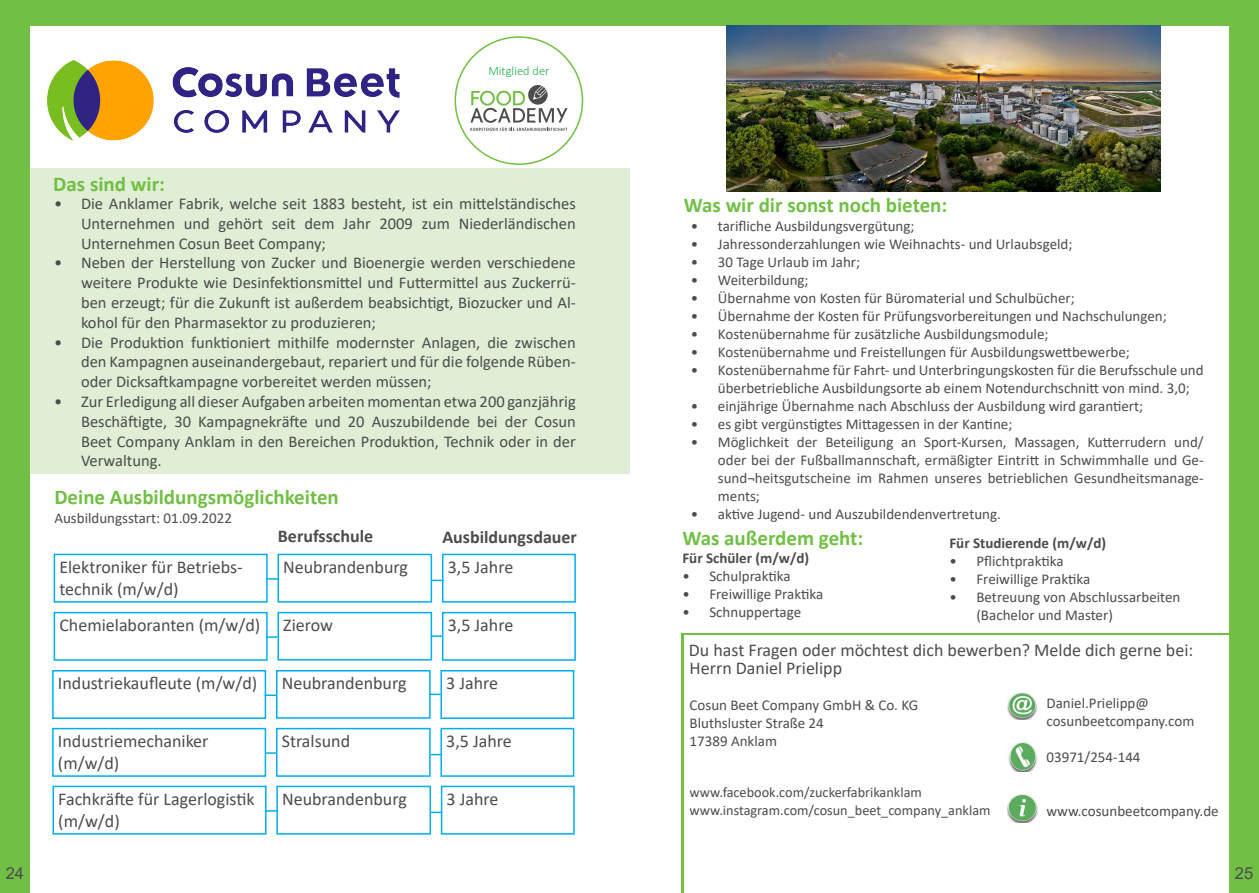
<style>
.page{position:relative;width:1259px;height:893px;background:#fff}
.page>*{position:absolute;margin:0;border:0;box-sizing:border-box;transform-origin:0 0}
.t1{font:700 21px "Calibri";color:#71bf44}
.t2{font:18px/21.6px "Calibri";color:#4b4c4d}
.t3{font:700 18px "Calibri";color:#4b4c4d}
.t4{font:16.5px/19.8px "Calibri";color:#4b4c4d;text-align:justify}
.t5{font:16.5px "Arial";color:#4b4c4d}
.t6{font:15px/18px "Calibri";color:#4b4c4d}
.t7{font:700 15px "Calibri";color:#4b4c4d}
.t8{font:14.25px "Calibri";color:#4b4c4d}
.t9{font:300 12.6px "Calibri";color:#23b24b}
</style>
<div class="page">
<div style="left:30px;top:0;width:1199px;height:26px;background:#71bf44"></div>
<div style="left:1229px;top:0;width:30px;height:893px;background:#71bf44"></div>
<div style="left:0;top:0;width:30px;height:893px;background:#71bf44"></div>
<div style="left:30px;top:168px;width:600px;height:306px;background:#dfeed4"></div>
<img style="left:47px;top:60px;width:353px;height:81px">
<div style="left:54px;top:554px;width:214px;height:49px;border:2px solid #00aeef"></div>
<div style="left:277px;top:554px;width:155px;height:49px;border:2px solid #00aeef"></div>
<div style="left:442px;top:554px;width:134px;height:49px;border:2px solid #00aeef"></div>
<div style="left:54px;top:612px;width:214px;height:49px;border:2px solid #00aeef"></div>
<div style="left:277px;top:612px;width:155px;height:48px;border:2px solid #00aeef"></div>
<div style="left:442px;top:612px;width:134px;height:49px;border:2px solid #00aeef"></div>
<svg style="left:266px;top:636px;width:11px;height:2px"></svg>
<svg style="left:431px;top:635px;width:11px;height:2px"></svg>
<svg style="left:267px;top:578px;width:11px;height:2px"></svg>
<div style="left:52px;top:670px;width:214px;height:49px;border:2px solid #00aeef"></div>
<div style="left:276px;top:670px;width:154px;height:49px;border:2px solid #00aeef"></div>
<div style="left:440px;top:670px;width:134px;height:49px;border:2px solid #00aeef"></div>
<svg style="left:265px;top:694px;width:11px;height:2px"></svg>
<div style="left:52px;top:728px;width:214px;height:49px;border:2px solid #00aeef"></div>
<div style="left:276px;top:728px;width:154px;height:49px;border:2px solid #00aeef"></div>
<div style="left:440px;top:728px;width:134px;height:49px;border:2px solid #00aeef"></div>
<svg style="left:265px;top:752px;width:12px;height:2px"></svg>
<svg style="left:430px;top:754px;width:12px;height:1px"></svg>
<img style="left:726px;top:26px;width:435px;height:165px">
<img style="left:1008px;top:742px;width:29px;height:29px">
<img style="left:1008px;top:794px;width:29px;height:29px">
<img style="left:1007px;top:692px;width:30px;height:28px">
<div style="left:52px;top:786px;width:214px;height:49px;border:2px solid #00aeef"></div>
<div style="left:276px;top:786px;width:155px;height:49px;border:2px solid #00aeef"></div>
<div style="left:441px;top:786px;width:134px;height:49px;border:2px solid #00aeef"></div>
<svg style="left:266px;top:810px;width:11px;height:2px"></svg>
<svg style="left:470px;top:85px;width:97px;height:46px"></svg>
<hr style="left:681px;top:633px;width:578px;height:2px;background:#71bf44">
<hr style="left:681px;top:633px;width:2px;height:260px;background:#71bf44">
<p class="t9" style="left:488px;top:63px;width:63px">Mitglied der</p>
<p class="t1" style="left:53px;top:169px;width:113px">Das sind wir:</p>
<p class="t4" style="left:81px;top:193px;width:496px;text-indent:-27px">• Die Anklamer Fabrik, welche seit 1883 besteht, ist ein mittelständisches Unternehmen und gehört seit dem Jahr 2009 zum Niederländischen Unternehmen Cosun Beet Company;</p>
<p class="t4" style="left:81px;top:253px;width:496px;text-indent:-27px">• Neben der Herstellung von Zucker und Bioenergie werden verschiedene weitere Produkte wie Desinfektionsmittel und Futtermittel aus Zuckerrü&shy;ben erzeugt; für die Zukunft ist außerdem beabsichtigt, Biozucker und Al&shy;kohol für den Pharmasektor zu produzieren;</p>
<p class="t4" style="left:81px;top:332px;width:496px;text-indent:-27px">• Die Produktion funktioniert mithilfe modernster Anlagen, die zwischen den Kampagnen auseinandergebaut, repariert und für die folgende Rüben&shy;oder Dicksaftkampagne vorbereitet werden müssen;</p>
<p class="t4" style="left:81px;top:391px;width:496px;text-indent:-27px">• Zur Erledigung all dieser Aufgaben arbeiten momentan etwa 200 ganzjährig Beschäftigte, 30 Kampagnekräfte und 20 Auszubildende bei der Cosun Beet Company Anklam in den Bereichen Produktion, Technik oder in der Verwaltung.</p>
<p class="t1" style="left:54px;top:482px;width:286px">Deine Ausbildungsmöglichkeiten</p>
<p class="t6" style="left:54px;top:508px;width:179px">Ausbildungsstart: 01.09.2022</p>
<p class="t3" style="left:278px;top:523px;width:97px">Berufsschule</p>
<p class="t3" style="left:442px;top:524px;width:136px">Ausbildungsdauer</p>
<p class="t2" style="left:59px;top:556px;width:185px">Elektroniker für Betriebs&shy;technik (m/w/d)</p>
<p class="t2" style="left:283px;top:556px;width:126px">Neubrandenburg</p>
<p class="t2" style="left:448px;top:556px;width:67px">3,5 Jahre</p>
<p class="t2" style="left:59px;top:614px;width:202px">Chemielaboranten (m/w/d)</p>
<p class="t2" style="left:283px;top:614px;width:51px">Zierow</p>
<p class="t2" style="left:448px;top:614px;width:67px">3,5 Jahre</p>
<p class="t2" style="left:58px;top:672px;width:201px">Industriekaufleute (m/w/d)</p>
<p class="t2" style="left:282px;top:672px;width:126px">Neubrandenburg</p>
<p class="t2" style="left:446px;top:672px;width:54px">3 Jahre</p>
<p class="t2" style="left:58px;top:730px;width:152px">Industriemechaniker (m/w/d)</p>
<p class="t2" style="left:282px;top:730px;width:70px">Stralsund</p>
<p class="t2" style="left:446px;top:730px;width:67px">3,5 Jahre</p>
<p class="t2" style="left:58px;top:788px;width:198px">Fachkräfte für Lagerlogistik (m/w/d)</p>
<p class="t2" style="left:282px;top:788px;width:126px">Neubrandenburg</p>
<p class="t2" style="left:446px;top:788px;width:54px">3 Jahre</p>
<p class="t1" style="left:684px;top:191px;width:265px">Was wir dir sonst noch bieten:</p>
<p class="t6" style="left:691px;top:216px;width:225px">• tarifliche Ausbildungsvergütung;</p>
<p class="t6" style="left:691px;top:234px;width:383px">• Jahressonderzahlungen wie Weihnachts- und Urlaubsgeld;</p>
<p class="t6" style="left:691px;top:252px;width:171px">• 30 Tage Urlaub im Jahr;</p>
<p class="t6" style="left:691px;top:270px;width:119px">• Weiterbildung;</p>
<p class="t6" style="left:691px;top:288px;width:385px">• Übernahme von Kosten für Büromaterial und Schulbücher;</p>
<p class="t6" style="left:691px;top:306px;width:477px">• Übernahme der Kosten für Prüfungsvorbereitungen und Nachschulungen;</p>
<p class="t6" style="left:691px;top:324px;width:359px">• Kostenübernahme für zusätzliche Ausbildungsmodule;</p>
<p class="t6" style="left:691px;top:342px;width:440px">• Kostenübernahme und Freistellungen für Ausbildungswettbewerbe;</p>
<p class="t6" style="left:718px;top:360px;width:487px;text-indent:-27px">• Kostenübernahme für Fahrt- und Unterbringungskosten für die Berufsschule und überbetriebliche Ausbildungsorte ab einem Notendurchschnitt von mind. 3,0;</p>
<p class="t6" style="left:691px;top:396px;width:454px">• einjährige Übernahme nach Abschluss der Ausbildung wird garantiert;</p>
<p class="t6" style="left:691px;top:414px;width:323px">• es gibt vergünstigtes Mittagessen in der Kantine;</p>
<p class="t6" style="left:718px;top:432px;width:487px;text-align:justify;text-indent:-27px">• Möglichkeit der Beteiligung an Sport-Kursen, Massagen, Kutterrudern und/ oder bei der Fußballmannschaft, ermäßigter Eintritt in Schwimmhalle und Ge&shy;sund¬heitsgutscheine im Rahmen unseres betrieblichen Gesundheitsmanage&shy;ments;</p>
<p class="t6" style="left:691px;top:504px;width:311px">• aktive Jugend- und Auszubildendenvertretung.</p>
<p class="t7" style="left:949px;top:532px;width:158px">Für Studierende (m/w/d)</p>
<p class="t6" style="left:949px;top:552px;width:116px">• Pflichtpraktika</p>
<p class="t6" style="left:949px;top:570px;width:142px">• Freiwillige Praktika</p>
<p class="t6" style="left:976px;top:588px;width:206px;text-indent:-27px">• Betreuung von Abschlussarbeiten (Bachelor und Master)</p>
<p class="t1" style="left:682px;top:523px;width:182px">Was außerdem geht:</p>
<p class="t7" style="left:682px;top:547px;width:128px">Für Schüler (m/w/d)</p>
<p class="t6" style="left:682px;top:567px;width:110px">• Schulpraktika</p>
<p class="t6" style="left:682px;top:585px;width:142px">• Freiwillige Praktika</p>
<p class="t6" style="left:682px;top:603px;width:120px">• Schnuppertage</p>
<p class="t2" style="left:689px;top:639px;width:506px">Du hast Fragen oder möchtest dich bewerben? Melde dich gerne bei:</p>
<p class="t2" style="left:689px;top:657px;width:154px">Herrn Daniel Prielipp</p>
<p class="t6" style="left:689px;top:696px;width:230px">Cosun Beet Company GmbH &amp; Co. KG</p>
<p class="t6" style="left:689px;top:714px;width:136px">Bluthsluster Straße 24</p>
<p class="t6" style="left:689px;top:732px;width:89px">17389 Anklam</p>
<p class="t8" style="left:689px;top:783px;width:234px">www.facebook.com/zuckerfabrikanklam</p>
<p class="t8" style="left:689px;top:800px;width:302px">www.instagram.com/cosun_beet_company_anklam</p>
<p class="t6" style="left:1046px;top:693px;width:149px">Daniel.Prielipp@ cosunbeetcompany.com</p>
<p class="t6" style="left:1046px;top:747px;width:96px">03971/254-144</p>
<p class="t6" style="left:1046px;top:801px;width:174px">www.cosunbeetcompany.de</p>
<p class="t5" style="left:6px;top:862px;width:20px">24</p>
<p class="t5" style="left:1235px;top:862px;width:20px">25</p>
</div>
